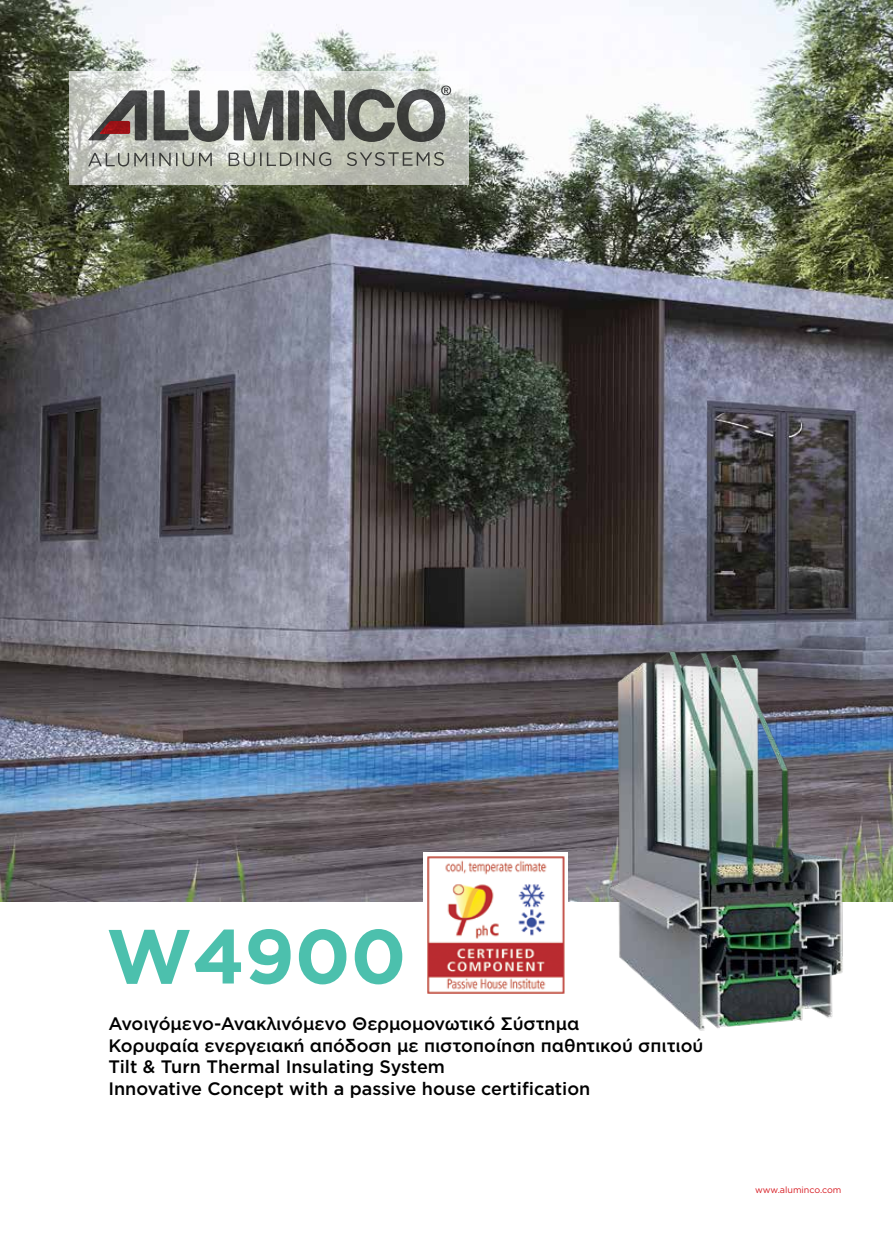
<style>
.page{position:relative;width:893px;height:1234px;background:#fff}
.page>*{position:absolute;margin:0;border:0;box-sizing:border-box;transform-origin:0 0}
.t1{font:700 76.5px "Gotham Greek";color:#4cc0ad}
.t2{font:500 18px/21.6px "Gotham Greek";color:#000}
.t3{font:9px "Gotham Greek";color:#d71920}
</style>
<div class="page">
<img style="left:0;top:0;width:893px;height:900px">
<img style="left:588px;top:648px;width:285px;height:383px">
<div style="left:423px;top:851px;width:145px;height:145px;background:#fff"></div>
<img style="left:427px;top:856px;width:138px;height:138px">
<svg style="left:70px;top:71px;width:399px;height:113px"></svg>
<div style="left:288px;top:90px;width:11px;height:50px;background:#3e3f3e;border-radius:2px"></div>
<svg style="left:304px;top:85px;width:147px;height:57px;background:#868882"></svg>
<svg style="left:154px;top:90px;width:129px;height:52px"></svg>
<svg style="left:88px;top:90px;width:59px;height:50px;background:#908280"></svg>
<svg style="left:88px;top:153px;width:124px;height:13px;background:#a4a79f"></svg>
<svg style="left:229px;top:152px;width:102px;height:14px"></svg>
<svg style="left:347px;top:152px;width:97px;height:14px"></svg>
<h1 class="t1" style="left:106px;top:911px;width:302px">W4900</h1>
<p class="t2" style="left:108px;top:1012px;width:596px">Ανοιγόμενο-Ανακλινόμενο Θερμομονωτικό Σύστημα<br>Κορυφαία ενεργειακή απόδοση με πιστοποίηση παθητικού σπιτιού Tilt &amp; Turn Thermal Insulating System<br>Innovative Concept with a passive house certification</p>
<p class="t3" style="left:755px;top:1184px;width:88px">www.aluminco.com</p>
</div>
